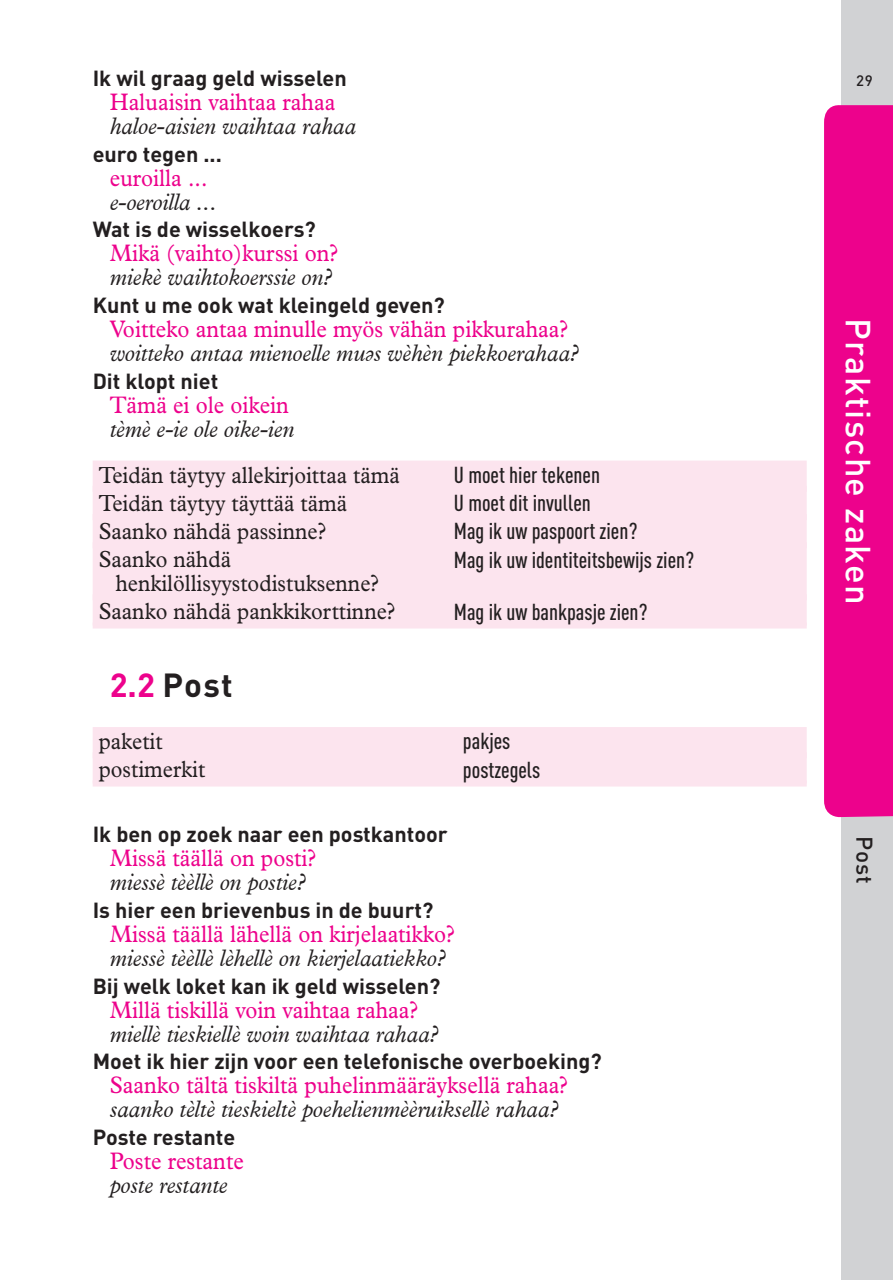
<style>
.page{position:relative;width:893px;height:1280px;background:#fff}
.page>*{position:absolute;margin:0;border:0;box-sizing:border-box;transform-origin:0 0}
.t1{font:500 34.5px "DINOT";letter-spacing:.04em;color:#fff}
.t2{font:700 33px "DINOT";color:#231f20}
.t3{font:italic 24px "Plan Kos";color:#231f20;scale:.93 1}
.t4{font:24px "Plantin";color:#ed028c;scale:.93 1}
.t5{font:23.4px/24px "Plantin";color:#231f20;scale:.92 1}
.t6{font:500 condensed 22.8px "DINOT";color:#231f20}
.t7{font:500 22.5px "DINOT";color:#231f20}
.t8{font:700 21.6px "DINOT";color:#231f20}
.t9{font:500 15px "DINOT";color:#231f20}
.s1{color:#ed028c}
</style>
<div class="page">
<div style="left:841px;top:0;width:52px;height:1280px;background:#d1d2d4"></div>
<div style="left:824px;top:105px;width:69px;height:712px;background:#ed028c"></div>
<div style="left:93px;top:460px;width:714px;height:162px;background:#fce4ee"></div>
<div style="left:93px;top:486px;width:355px;height:6px;background:#fce4ee"></div>
<div style="left:448px;top:486px;width:359px;height:6px;background:#fce4ee"></div>
<div style="left:93px;top:514px;width:355px;height:6px;background:#fce4ee"></div>
<div style="left:448px;top:514px;width:359px;height:6px;background:#fce4ee"></div>
<div style="left:93px;top:542px;width:355px;height:6px;background:#fce4ee"></div>
<div style="left:448px;top:542px;width:359px;height:6px;background:#fce4ee"></div>
<div style="left:93px;top:594px;width:355px;height:6px;background:#fce4ee"></div>
<div style="left:448px;top:594px;width:359px;height:6px;background:#fce4ee"></div>
<div style="left:93px;top:622px;width:355px;height:6px;background:#fce4ee"></div>
<div style="left:448px;top:622px;width:359px;height:6px;background:#fce4ee"></div>
<div style="left:93px;top:727px;width:714px;height:53px;background:#fce4ee"></div>
<div style="left:93px;top:752px;width:364px;height:6px;background:#fce4ee"></div>
<div style="left:457px;top:752px;width:350px;height:6px;background:#fce4ee"></div>
<div style="left:93px;top:780px;width:364px;height:6px;background:#fce4ee"></div>
<div style="left:457px;top:780px;width:350px;height:6px;background:#fce4ee"></div>
<p class="t8" style="left:93px;top:64px;width:256px">Ik wil graag geld wisselen</p>
<p class="t9" style="left:856px;top:70px;width:18px">29</p>
<p class="t4" style="left:110px;top:88px;width:244px">Haluaisin vaihtaa rahaa</p>
<p class="t3" style="left:110px;top:112px;width:266px">haloe-aisien waihtaa rahaa</p>
<p class="t8" style="left:93px;top:139px;width:131px">euro tegen ...</p>
<p class="t4" style="left:110px;top:164px;width:107px">euroilla ...</p>
<p class="t3" style="left:110px;top:188px;width:117px">e-oeroilla ...</p>
<p class="t8" style="left:93px;top:215px;width:225px">Wat is de wisselkoers?</p>
<p class="t4" style="left:110px;top:239px;width:247px">Mikä (vaihto)kurssi on?</p>
<p class="t3" style="left:110px;top:263px;width:241px">miekè waihtokoerssie on?</p>
<p class="t8" style="left:93px;top:290px;width:354px">Kunt u me ook wat kleingeld geven?</p>
<p class="t4" style="left:110px;top:315px;width:494px">Voitteko antaa minulle myös vähän pikkurahaa?</p>
<p class="t3" style="left:110px;top:339px;width:506px">woitteko antaa mienoelle muəs wèhèn piekkoerahaa?</p>
<p class="t8" style="left:93px;top:366px;width:127px">Dit klopt niet</p>
<p class="t4" style="left:110px;top:391px;width:194px">Tämä ei ole oikein</p>
<p class="t3" style="left:110px;top:414px;width:200px">tèmè e-ie ole oike-ien</p>
<p class="t5" style="left:99px;top:462px;width:329px">Teidän täytyy allekirjoittaa tämä</p>
<p class="t6" style="left:454px;top:461px;width:148px">U moet hier tekenen</p>
<p class="t5" style="left:99px;top:491px;width:272px">Teidän täytyy täyttää tämä</p>
<p class="t6" style="left:454px;top:489px;width:138px">U moet dit invullen</p>
<p class="t5" style="left:99px;top:519px;width:249px">Saanko nähdä passinne?</p>
<p class="t6" style="left:454px;top:517px;width:185px">Mag ik uw paspoort zien?</p>
<p class="t5" style="left:116px;top:547px;width:287px;text-indent:-17px">Saanko nähdä henkilöllisyystodistuksenne?</p>
<p class="t6" style="left:454px;top:546px;width:242px">Mag ik uw identiteitsbewijs zien?</p>
<p class="t5" style="left:99px;top:599px;width:324px">Saanko nähdä pankkikorttinne?</p>
<p class="t6" style="left:454px;top:598px;width:195px">Mag ik uw bankpasje zien?</p>
<h1 class="t1" style="left:882px;top:318px;width:288px;rotate:90deg">Praktische zaken</h1>
<h2 class="t2" style="left:110px;top:662px;width:124px"><span class="s1">2.2</span> Post</h2>
<p class="t5" style="left:99px;top:729px;width:71px">paketit</p>
<p class="t6" style="left:463px;top:727px;width:49px">pakjes</p>
<p class="t5" style="left:99px;top:757px;width:117px">postimerkit</p>
<p class="t6" style="left:463px;top:756px;width:79px">postzegels</p>
<p class="t8" style="left:93px;top:820px;width:356px">Ik ben op zoek naar een postkantoor</p>
<p class="t4" style="left:110px;top:844px;width:224px">Missä täällä on posti?</p>
<p class="t3" style="left:110px;top:868px;width:212px">miessè tèèllè on postie?</p>
<p class="t8" style="left:93px;top:895px;width:342px">Is hier een brievenbus in de buurt?</p>
<p class="t4" style="left:110px;top:920px;width:373px">Missä täällä lähellä on kirjelaatikko?</p>
<p class="t3" style="left:110px;top:944px;width:363px">miessè tèèllè lèhellè on kierjelaatiekko?</p>
<p class="t8" style="left:93px;top:971px;width:349px">Bij welk loket kan ik geld wisselen?</p>
<p class="t4" style="left:110px;top:995px;width:333px">Millä tiskillä voin vaihtaa rahaa?</p>
<p class="t3" style="left:110px;top:1019px;width:355px">miellè tieskiellè woin waihtaa rahaa?</p>
<p class="t8" style="left:93px;top:1046px;width:511px">Moet ik hier zijn voor een telefonische overboeking?</p>
<p class="t4" style="left:110px;top:1071px;width:494px">Saanko tältä tiskiltä puhelinmääräyksellä rahaa?</p>
<p class="t3" style="left:110px;top:1095px;width:484px">saanko tèltè tieskieltè poehelienmèèruiksellè rahaa?</p>
<p class="t8" style="left:93px;top:1122px;width:144px">Poste restante</p>
<p class="t4" style="left:110px;top:1147px;width:146px">Poste restante</p>
<p class="t3" style="left:110px;top:1170px;width:128px">poste restante</p>
<p class="t7" style="left:880px;top:836px;width:49px;rotate:90deg">Post</p>
</div>
